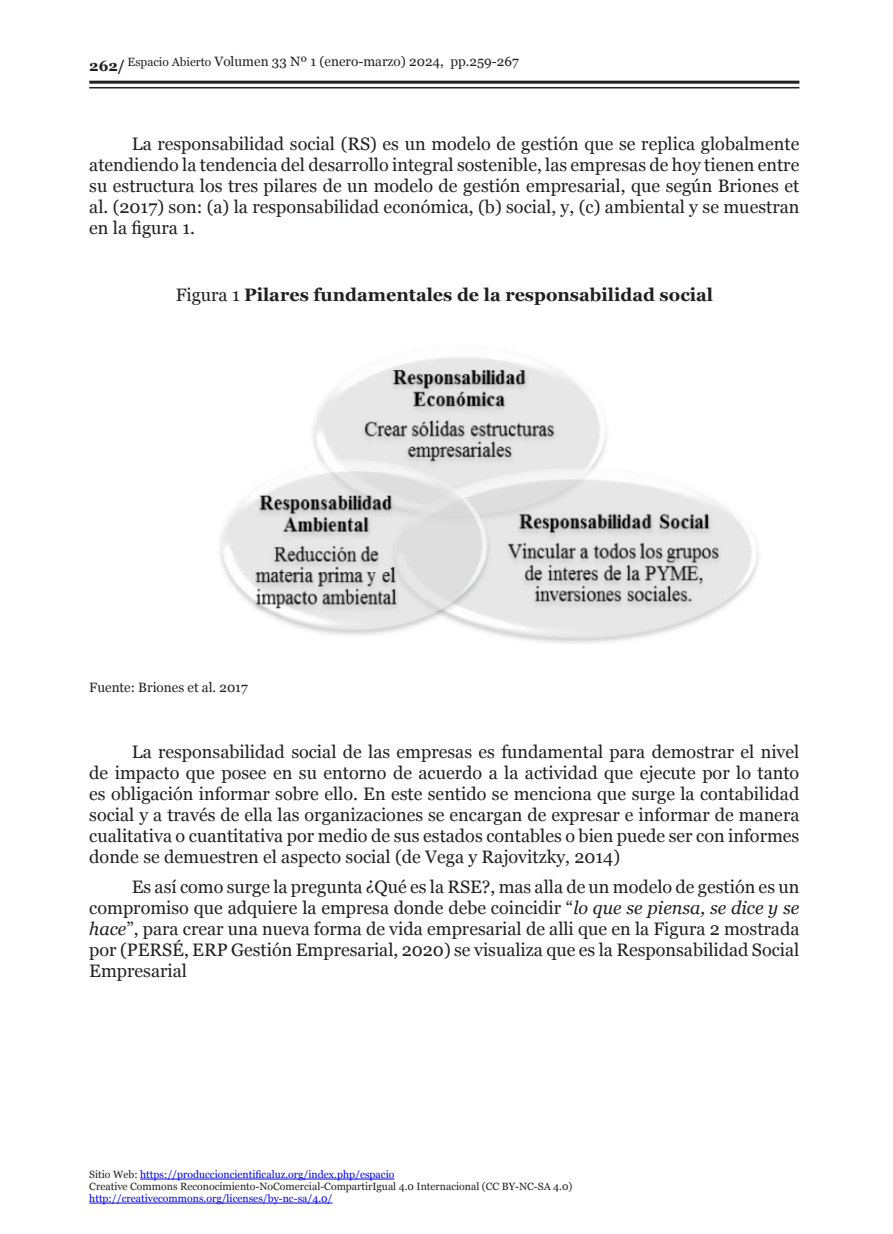
<style>
.page{position:relative;width:893px;height:1234px;background:#fff}
.page>*{position:absolute;margin:0;border:0;box-sizing:border-box;transform-origin:0 0}
.t1{font:18px/21px "Georgia";color:#231f20;text-align:justify}
.t2{font:700 18px "Georgia";color:#231f20}
.t3{font:700 15px "Georgia";color:#231f20}
.t4{font:13.5px "Georgia";color:#231f20}
.t5{font:10.5px/12px "Georgia";color:#231f20}
.t6{font:10.5px "Georgia";color:#00f}
.s1{font-size:12px}
.s2{font-weight:400}
.s3{font-style:italic}
.s4{color:#00f}
</style>
<div class="page">
<hr style="left:89px;top:81px;width:710px;height:3px;background:#231f20">
<hr style="left:89px;top:87px;width:710px;height:1px;background:#231f20">
<hr style="left:140px;top:1178px;width:254px;height:1px;background:#00f">
<hr style="left:89px;top:1202px;width:244px;height:1px;background:#00f">
<img style="left:220px;top:357px;width:539px;height:287px">
<p class="t4" style="left:128px;top:53px;width:393px"><span class="s1">Espacio Abierto</span> Volumen 33 Nº 1 (enero-marzo) 2024, pp.259-267</p>
<p class="t3" style="left:89px;top:56px;width:37px">262/</p>
<p class="t1" style="left:89px;top:133px;width:712px;text-indent:43px">La responsabilidad social (RS) es un modelo de gestión que se replica globalmente atendiendo la tendencia del desarrollo integral sostenible, las empresas de hoy tienen entre su estructura los tres pilares de un modelo de gestión empresarial, que según Briones et al. (2017) son: (a) la responsabilidad económica, (b) social, y, (c) ambiental y se muestran en la figura 1.</p>
<p class="t2" style="left:176px;top:282px;width:539px"><span class="s2">Figura 1</span> Pilares fundamentales de la responsabilidad social</p>
<p class="t4" style="left:89px;top:679px;width:160px">Fuente: Briones et al. 2017</p>
<p class="t1" style="left:89px;top:741px;width:712px;text-indent:43px">La responsabilidad social de las empresas es fundamental para demostrar el nivel de impacto que posee en su entorno de acuerdo a la actividad que ejecute por lo tanto es obligación informar sobre ello. En este sentido se menciona que surge la contabilidad social y a través de ella las organizaciones se encargan de expresar e informar de manera cualitativa o cuantitativa por medio de sus estados contables o bien puede ser con informes donde se demuestren el aspecto social (de Vega y Rajovitzky, 2014)</p>
<p class="t1" style="left:89px;top:876px;width:712px;text-indent:43px">Es así como surge la pregunta ¿Qué es la RSE?, mas alla de un modelo de gestión es un compromiso que adquiere la empresa donde debe coincidir “<span class="s3">lo que se piensa, se dice y se hace</span>”, para crear una nueva forma de vida empresarial de alli que en la Figura 2 mostrada por (PERSÉ, ERP Gestión Empresarial, 2020) se visualiza que es la Responsabilidad Social Empresarial</p>
<p class="t5" style="left:89px;top:1168px;width:485px">Sitio Web: <span class="s4">https://produccioncientificaluz.org/index.php/espacio<br></span>Creative Commons Reconocimiento-NoComercial-CompartirIgual 4.0 Internacional (CC BY-NC-SA 4.0)</p>
<p class="t6" style="left:89px;top:1191px;width:245px">http://creativecommons.org/licenses/by-nc-sa/4.0/</p>
</div>
